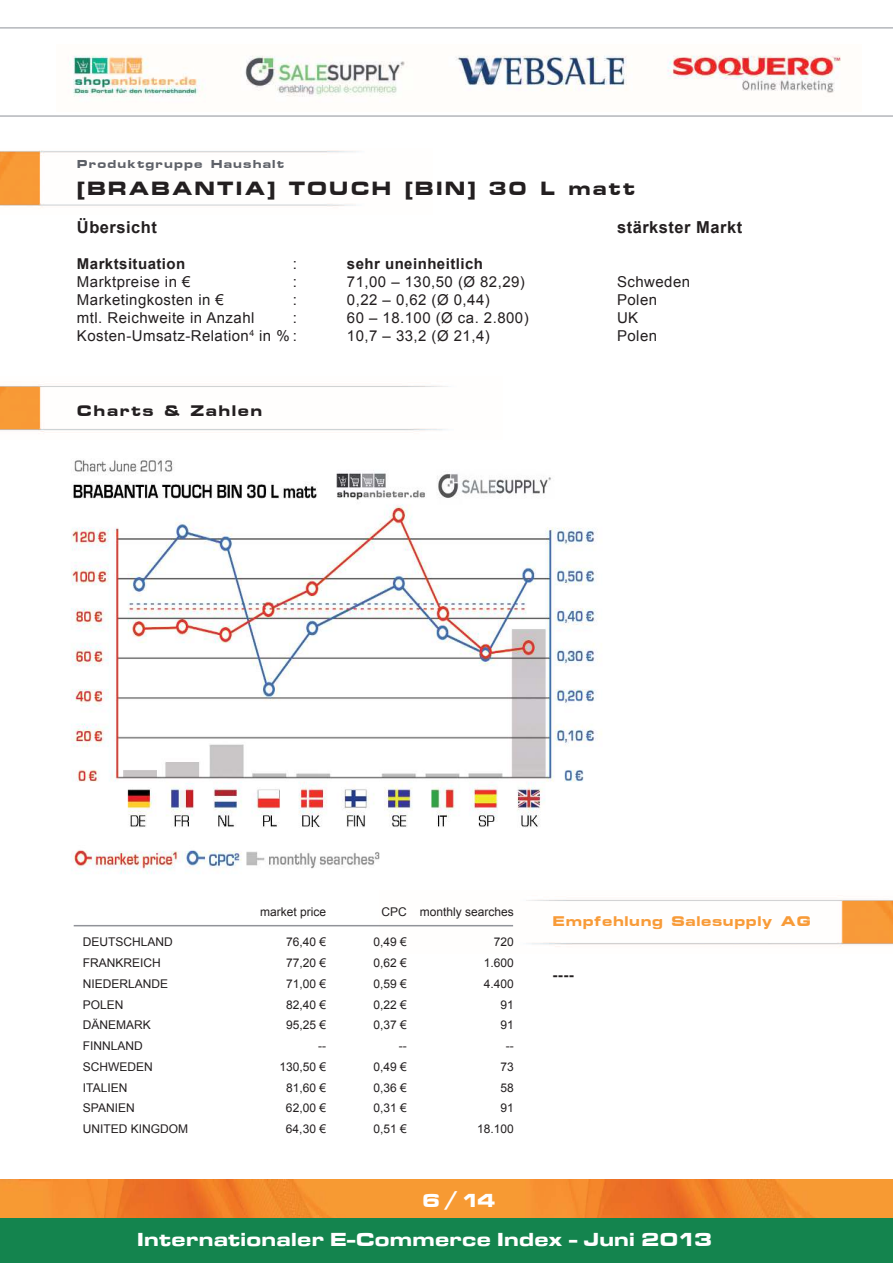
<style>
.page{position:relative;width:893px;height:1263px;background:#fff}
.page>*{position:absolute;margin:0;border:0;box-sizing:border-box;transform-origin:0 0}
.t1{font:22.5px "Microstyle Bold Extended ATT";letter-spacing:.075em;color:#231f20}
.t2{font:19.5px/39.3px "Microgramma D Bold Exte";letter-spacing:.05em;color:#fff}
.t3{font:18px "Microstyle Bold Extended ATT";letter-spacing:.075em;color:#231f20}
.t4{font:700 16.5px "Arial";letter-spacing:.03em;color:#231f20}
.t5{font:16.5px "Microstyle Bold Extended ATT";letter-spacing:.03em;color:#f89b38}
.t6{font:15px "Arial";letter-spacing:.03em;color:#231f20}
.t7{font:700 15px "Arial";letter-spacing:.03em;color:#231f20}
.t8{font:13.5px "Microstyle Bold Extended ATT";letter-spacing:.075em;color:#5e6168}
.t9{font:12px "Arial";color:#231f20}
</style>
<div class="page">
<img style="left:71px;top:459px;width:531px;height:415px">
<img style="left:0;top:1180px;width:893px;height:39px">
<div style="left:0;top:1219px;width:893px;height:44px;background:#14844e"></div>
<img style="left:379px;top:898px;width:514px;height:50px">
<img style="left:0;top:384px;width:449px;height:48px">
<img style="left:0;top:150px;width:359px;height:59px">
<img style="left:69px;top:55px;width:772px;height:42px">
<hr style="left:74px;top:925px;width:439px;height:1px;background:#919399">
<hr style="left:0;top:27px;width:893px;height:2px;background:#b4b6bb">
<hr style="left:0;top:115px;width:893px;height:2px;background:#b4b6bb">
<p class="t8" style="left:77px;top:157px;width:209px">Produktgruppe Haushalt</p>
<h1 class="t1" style="left:77px;top:176px;width:560px">[BRABANTIA] TOUCH [BIN] 30 L matt</h1>
<h3 class="t4" style="left:77px;top:216px;width:82px">Übersicht</h3>
<h3 class="t4" style="left:617px;top:216px;width:127px">stärkster Markt</h3>
<p class="t7" style="left:77px;top:253px;width:110px">Marktsituation</p>
<p class="t6" style="left:293px;top:254px;width:6px">:</p>
<p class="t7" style="left:347px;top:253px;width:138px">sehr uneinheitlich</p>
<p class="t6" style="left:77px;top:272px;width:115px">Marktpreise in €</p>
<p class="t6" style="left:293px;top:272px;width:6px">:</p>
<p class="t6" style="left:347px;top:272px;width:179px">71,00 – 130,50 (Ø 82,29)</p>
<p class="t6" style="left:617px;top:272px;width:75px">Schweden</p>
<p class="t6" style="left:77px;top:290px;width:148px">Marketingkosten in €</p>
<p class="t6" style="left:293px;top:290px;width:6px">:</p>
<p class="t6" style="left:347px;top:290px;width:144px">0,22 – 0,62 (Ø 0,44)</p>
<p class="t6" style="left:617px;top:290px;width:42px">Polen</p>
<p class="t6" style="left:77px;top:308px;width:179px">mtl. Reichweite in Anzahl</p>
<p class="t6" style="left:293px;top:308px;width:6px">:</p>
<p class="t6" style="left:347px;top:308px;width:183px">60 – 18.100 (Ø ca. 2.800)</p>
<p class="t6" style="left:617px;top:308px;width:23px">UK</p>
<p class="t6" style="left:77px;top:326px;width:222px">Kosten-Umsatz-Relation<sup>4</sup> in % :</p>
<p class="t6" style="left:347px;top:326px;width:144px">10,7 – 33,2 (Ø 21,4)</p>
<p class="t6" style="left:617px;top:326px;width:42px">Polen</p>
<h3 class="t3" style="left:77px;top:401px;width:187px">Charts &amp; Zahlen</h3>
<p class="t9" style="left:260px;top:904px;width:68px">market price</p>
<p class="t9" style="left:382px;top:904px;width:134px">CPC monthly searches</p>
<p class="t9" style="left:83px;top:934px;width:91px">DEUTSCHLAND</p>
<p class="t9" style="left:286px;top:934px;width:42px">76,40 €</p>
<p class="t9" style="left:373px;top:934px;width:35px">0,49 €</p>
<p class="t9" style="left:494px;top:934px;width:22px">720</p>
<p class="t9" style="left:83px;top:955px;width:79px">FRANKREICH</p>
<p class="t9" style="left:286px;top:955px;width:42px">77,20 €</p>
<p class="t9" style="left:373px;top:955px;width:35px">0,62 €</p>
<p class="t9" style="left:484px;top:955px;width:32px">1.600</p>
<p class="t9" style="left:83px;top:976px;width:87px">NIEDERLANDE</p>
<p class="t9" style="left:286px;top:976px;width:42px">71,00 €</p>
<p class="t9" style="left:373px;top:976px;width:35px">0,59 €</p>
<p class="t9" style="left:484px;top:976px;width:32px">4.400</p>
<p class="t9" style="left:83px;top:996px;width:42px">POLEN</p>
<p class="t9" style="left:286px;top:996px;width:42px">82,40 €</p>
<p class="t9" style="left:373px;top:996px;width:35px">0,22 €</p>
<p class="t9" style="left:501px;top:996px;width:15px">91</p>
<p class="t9" style="left:83px;top:1017px;width:70px">DÄNEMARK</p>
<p class="t9" style="left:286px;top:1017px;width:42px">95,25 €</p>
<p class="t9" style="left:373px;top:1017px;width:35px">0,37 €</p>
<p class="t9" style="left:501px;top:1017px;width:15px">91</p>
<p class="t9" style="left:83px;top:1038px;width:61px">FINNLAND</p>
<p class="t9" style="left:318px;top:1038px;width:9px">--</p>
<p class="t9" style="left:399px;top:1038px;width:9px">--</p>
<p class="t9" style="left:506px;top:1038px;width:9px">--</p>
<p class="t9" style="left:83px;top:1059px;width:71px">SCHWEDEN</p>
<p class="t9" style="left:279px;top:1059px;width:48px">130,50 €</p>
<p class="t9" style="left:373px;top:1059px;width:35px">0,49 €</p>
<p class="t9" style="left:501px;top:1059px;width:15px">73</p>
<p class="t9" style="left:83px;top:1079px;width:46px">ITALIEN</p>
<p class="t9" style="left:286px;top:1079px;width:42px">81,60 €</p>
<p class="t9" style="left:373px;top:1079px;width:35px">0,36 €</p>
<p class="t9" style="left:501px;top:1079px;width:15px">58</p>
<p class="t9" style="left:83px;top:1100px;width:53px">SPANIEN</p>
<p class="t9" style="left:286px;top:1100px;width:42px">62,00 €</p>
<p class="t9" style="left:373px;top:1100px;width:35px">0,31 €</p>
<p class="t9" style="left:501px;top:1100px;width:15px">91</p>
<p class="t9" style="left:83px;top:1121px;width:107px">UNITED KINGDOM</p>
<p class="t9" style="left:286px;top:1121px;width:42px">64,30 €</p>
<p class="t9" style="left:373px;top:1121px;width:35px">0,51 €</p>
<p class="t9" style="left:477px;top:1121px;width:38px">18.100</p>
<h3 class="t5" style="left:552px;top:912px;width:260px">Empfehlung Salesupply AG</h3>
<p class="t7" style="left:552px;top:965px;width:23px">----</p>
<h2 class="t2" style="left:138px;top:1180px;width:576px;text-indent:285px">6 / 14<br>Internationaler E-Commerce Index - Juni 2013</h2>
</div>
